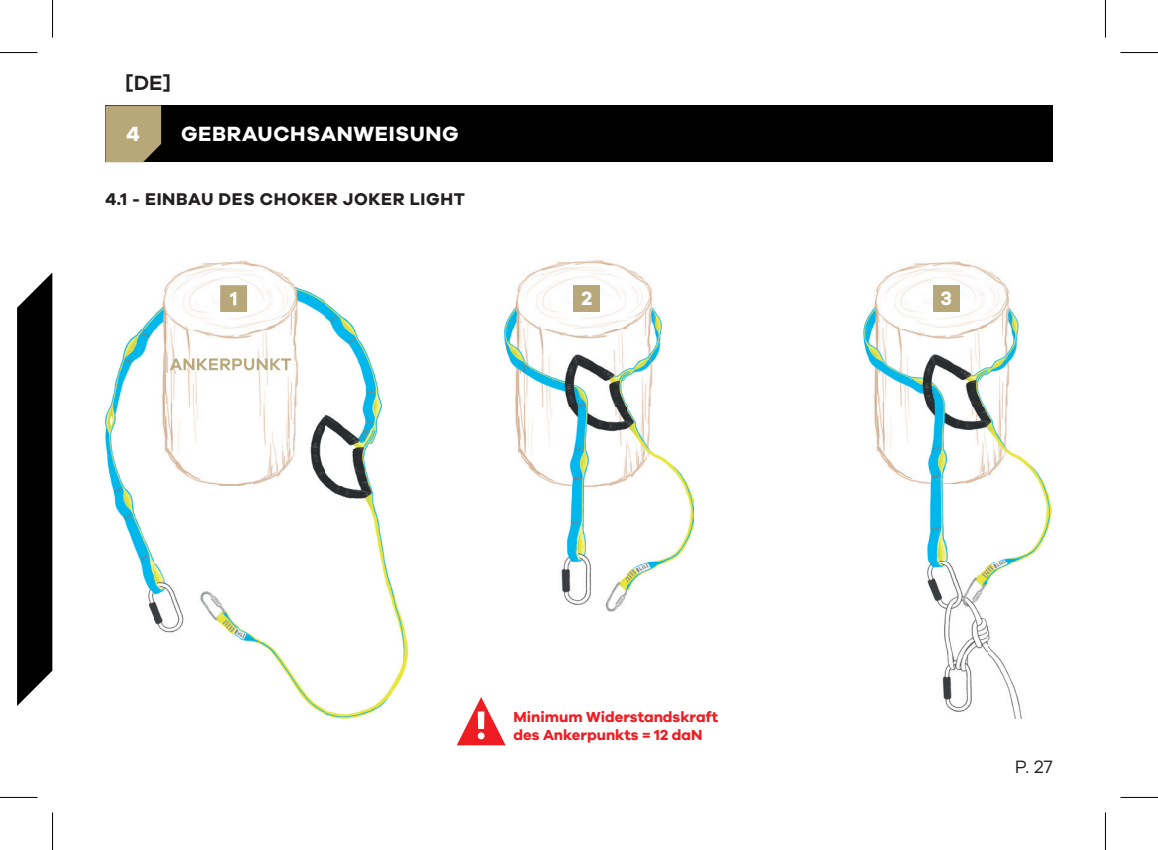
<style>
.page{position:relative;width:1158px;height:850px;background:#fff}
.page>*{position:absolute;margin:0;border:0;box-sizing:border-box;transform-origin:0 0}
.t1{font:700 21.25px "Galano Grotesque";letter-spacing:.03em;color:#fff}
.t2{font:600 21.25px "Galano Grotesque";color:#231f20}
.t3{font:700 19.75px "Galano Grotesque";color:#fff}
.t4{font:18.5px "Galano Grotesque";color:#231f20}
.t5{font:700 17.5px "Galano Grotesque";letter-spacing:.035em;color:#231f20}
.t6{font:700 15px/17.5px "Galano Grotesque";color:#ee1d23}
</style>
<div class="page">
<svg style="left:17px;top:273px;width:35px;height:432px;background:#141415"></svg>
<div style="left:105px;top:105px;width:947px;height:57px;background:#000001"></div>
<svg style="left:105px;top:105px;width:56px;height:57px;background:#ab9b71"></svg>
<img style="left:863px;top:261px;width:188px;height:457px">
<img style="left:104px;top:261px;width:305px;height:459px">
<img style="left:220px;top:285px;width:27px;height:27px">
<svg style="left:230px;top:292px;width:6px;height:13px"></svg>
<img style="left:170px;top:358px;width:121px;height:12px">
<img style="left:504px;top:260px;width:189px;height:352px">
<div style="left:573px;top:285px;width:27px;height:27px;background:#b8a779"></div>
<div style="left:932px;top:285px;width:27px;height:27px;background:#b8a779"></div>
<svg style="left:457px;top:697px;width:48px;height:48px"></svg>
<hr style="left:0;top:52px;width:38px;height:1px;background:#000">
<hr style="left:1120px;top:52px;width:37px;height:1px;background:#000">
<hr style="left:0;top:796px;width:38px;height:1px;background:#000">
<hr style="left:1120px;top:796px;width:37px;height:1px;background:#000">
<hr style="left:52px;top:0;width:1px;height:38px;background:#000">
<hr style="left:52px;top:812px;width:1px;height:37px;background:#000">
<hr style="left:1104px;top:0;width:1px;height:38px;background:#000">
<hr style="left:1104px;top:812px;width:1px;height:37px;background:#000">
<h1 class="t2" style="left:125px;top:70px;width:48px">[DE]</h1>
<h1 class="t1" style="left:127px;top:121px;width:15px">4</h1>
<h1 class="t1" style="left:181px;top:121px;width:279px">GEBRAUCHSANWEISUNG</h1>
<p class="t5" style="left:105px;top:188px;width:361px">4.1 - EINBAU DES CHOKER JOKER LIGHT</p>
<h2 class="t3" style="left:581px;top:286px;width:12px">2</h2>
<h2 class="t3" style="left:940px;top:286px;width:13px">3</h2>
<p class="t6" style="left:513px;top:707px;width:206px">Minimum Widerstandskraft des Ankerpunkts = 12 daN</p>
<p class="t4" style="left:1014px;top:755px;width:39px">P. 27</p>
</div>
